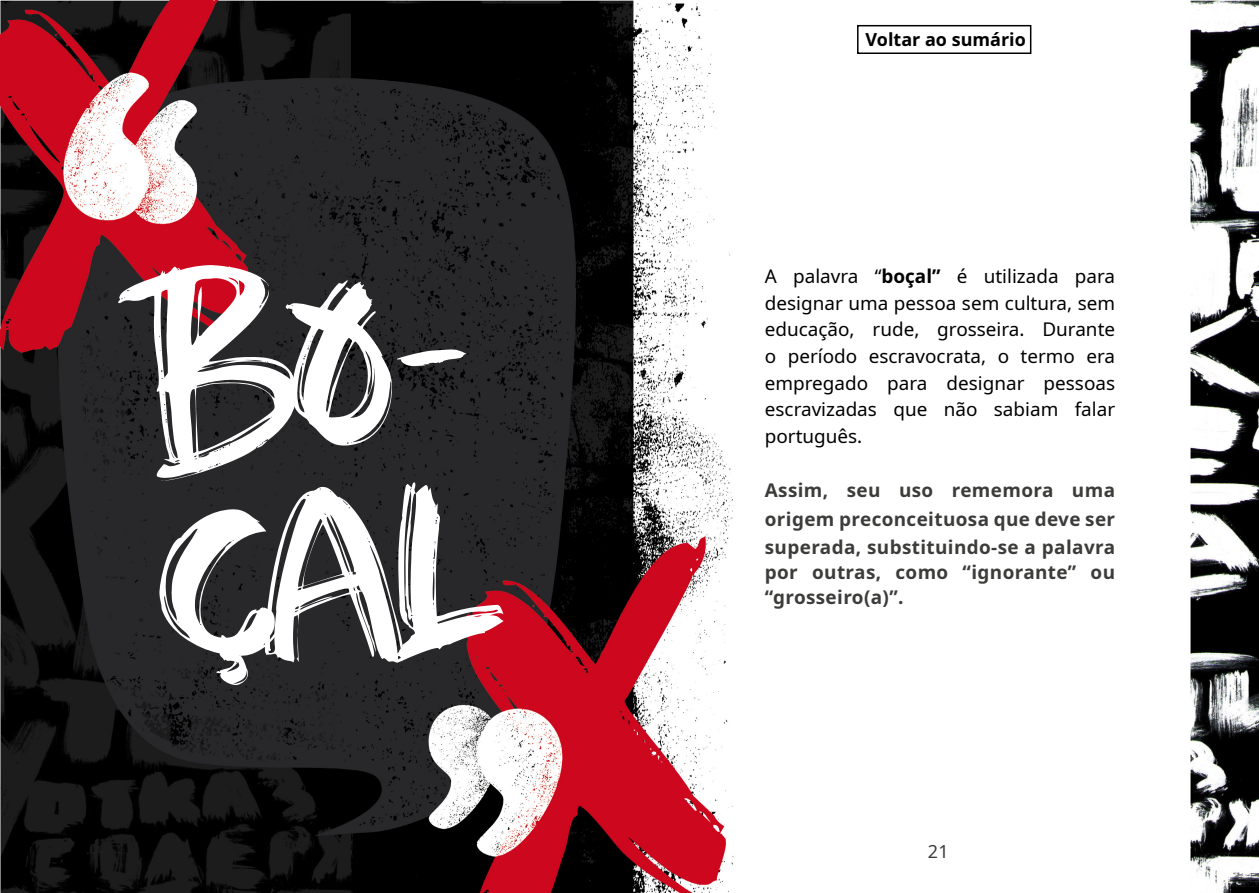
<style>
.page{position:relative;width:1259px;height:893px;background:#fff}
.page>*{position:absolute;margin:0;border:0;box-sizing:border-box;transform-origin:0 0}
.t1{font:262.5px/212px "Beat Drop";color:#fff}
.t2{font:18.9px/26.5px "Noto Sans";color:#000;text-align:justify}
.t3{font:700 18.9px/28.2px "Noto Sans";letter-spacing:.02em;color:#3c3c3b;text-align:justify}
.t4{font:700 18px "Noto Sans";color:#000}
.t5{font:18px "Noto Sans";color:#3c3c3b}
.s1{font-weight:700}
</style>
<div class="page">
<img style="left:0;top:0;width:1259px;height:893px">
<div style="left:857px;top:25px;width:174px;height:29px;border:2px solid #000"></div>
<p class="t4" style="left:865px;top:27px;width:162px">Voltar ao sumário</p>
<h1 class="t1" style="left:141px;top:268px;width:376px;rotate:-4deg">Bo&shy;çal</h1>
<p class="t2" style="left:765px;top:264px;width:352px">A palavra “<span class="s1">boçal”</span> é utilizada para designar uma pessoa sem cultura, sem educação, rude, grosseira. Durante o período escravocrata, o termo era empregado para designar pessoas escravizadas que não sabiam falar português.</p>
<p class="t3" style="left:765px;top:477px;width:352px">Assim, seu uso rememora uma origem preconceituosa que deve ser superada, substituindo-se a palavra</p>
<p class="t3" style="left:765px;top:560px;width:352px;line-height:25.2px">por outras, como “ignorante” ou “grosseiro(a)”.</p>
<p class="t5" style="left:928px;top:839px;width:22px">21</p>
</div>
